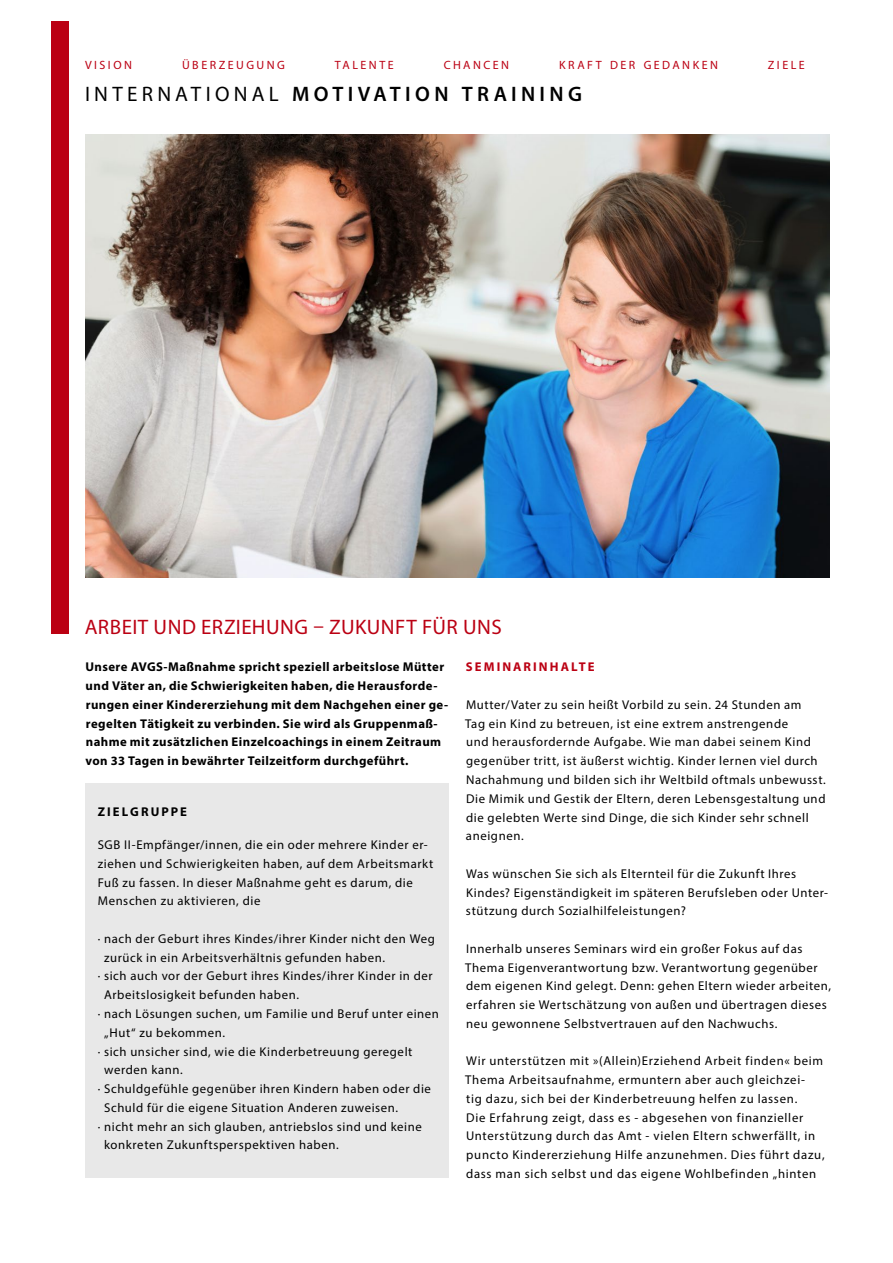
<style>
.page{position:relative;width:893px;height:1263px;background:#fff}
.page>*{position:absolute;margin:0;border:0;box-sizing:border-box;transform-origin:0 0}
.t1{font:21px "Myriad Pro";letter-spacing:.02em;color:#bb0013}
.t2{font:600 21px "Myriad Pro";letter-spacing:.205em;color:#000}
.t3{font:12.75px/18.8px "Myriad Pro";letter-spacing:.05em;color:#000}
.t4{font:700 12.75px/18.8px "Myriad Pro";letter-spacing:.03em;color:#000}
.t5{font:700 12.75px "Myriad Pro";letter-spacing:.16em;color:#bb0013}
.t6{font:700 12.75px "Myriad Pro";letter-spacing:.165em;color:#000}
.t7{font:12px "Myriad Pro";letter-spacing:.205em;color:#bb0013}
.s1{font-weight:400}
</style>
<div class="page">
<div style="left:51px;top:21px;width:17px;height:613px;background:#bb0013"></div>
<img style="left:85px;top:135px;width:744px;height:443px">
<div style="left:85px;top:784px;width:364px;height:394px;background:#e8e8e8"></div>
<p class="t7" style="left:85px;top:57px;width:49px">VISION</p>
<p class="t7" style="left:182px;top:57px;width:104px">ÜBERZEUGUNG</p>
<p class="t7" style="left:335px;top:57px;width:60px">TALENTE</p>
<p class="t7" style="left:444px;top:57px;width:67px">CHANCEN</p>
<p class="t7" style="left:559px;top:57px;width:160px">KRAFT DER GEDANKEN</p>
<p class="t7" style="left:768px;top:57px;width:38px">ZIELE</p>
<h1 class="t2" style="left:85px;top:80px;width:498px"><span class="s1">INTERNATIONAL</span> MOTIVATION TRAINING</h1>
<h1 class="t1" style="left:85px;top:614px;width:418px">ARBEIT UND ERZIEHUNG – ZUKUNFT FÜR UNS</h1>
<p class="t4" style="left:86px;top:657px;width:364px">Unsere AVGS-Maßnahme spricht speziell arbeitslose Mütter und Väter an, die Schwierigkeiten haben, die Herausforde&shy;rungen einer Kindererziehung mit dem Nachgehen einer ge&shy;regelten Tätigkeit zu verbinden. Sie wird als Gruppenmaß&shy;nahme mit zusätzlichen Einzelcoachings in einem Zeitraum von 33 Tagen in bewährter Teilzeitform durchgeführt.</p>
<p class="t6" style="left:98px;top:803px;width:91px">ZIELGRUPPE</p>
<p class="t3" style="left:98px;top:835px;width:337px">SGB II-Empfänger/innen, die ein oder mehrere Kinder er&shy;ziehen und Schwierigkeiten haben, auf dem Arbeitsmarkt Fuß zu fassen. In dieser Maßnahme geht es darum, die Menschen zu aktivieren, die</p>
<p class="t3" style="left:98px;top:929px;width:339px">· nach der Geburt ihres Kindes/ihrer Kinder nicht den Weg</p>
<p class="t3" style="left:104px;top:948px;width:282px">zurück in ein Arbeitsverhältnis gefunden haben.</p>
<p class="t3" style="left:98px;top:966px;width:336px">· sich auch vor der Geburt ihres Kindes/ihrer Kinder in der</p>
<p class="t3" style="left:104px;top:985px;width:197px">Arbeitslosigkeit befunden haben.</p>
<p class="t3" style="left:98px;top:1004px;width:343px">· nach Lösungen suchen, um Familie und Beruf unter einen</p>
<p class="t3" style="left:104px;top:1023px;width:122px">„Hut“ zu bekommen.</p>
<p class="t3" style="left:98px;top:1042px;width:316px">· sich unsicher sind, wie die Kinderbetreuung geregelt</p>
<p class="t3" style="left:104px;top:1060px;width:80px">werden kann.</p>
<p class="t3" style="left:98px;top:1079px;width:335px">· Schuldgefühle gegenüber ihren Kindern haben oder die</p>
<p class="t3" style="left:104px;top:1098px;width:296px">Schuld für die eigene Situation Anderen zuweisen.</p>
<p class="t3" style="left:98px;top:1117px;width:326px">· nicht mehr an sich glauben, antriebslos sind und keine</p>
<p class="t3" style="left:104px;top:1135px;width:236px">konkreten Zukunftsperspektiven haben.</p>
<p class="t5" style="left:466px;top:659px;width:130px">SEMINARINHALTE</p>
<p class="t3" style="left:465px;top:695px;width:362px">Mutter/Vater zu sein heißt Vorbild zu sein. 24 Stunden am<br>Tag ein Kind zu betreuen, ist eine extrem anstrengende<br>und herausfordernde Aufgabe. Wie man dabei seinem Kind gegenüber tritt, ist äußerst wichtig. Kinder lernen viel durch Nachahmung und bilden sich ihr Weltbild oftmals unbewusst.<br>Die Mimik und Gestik der Eltern, deren Lebensgestaltung und die gelebten Werte sind Dinge, die sich Kinder sehr schnell aneignen.</p>
<p class="t3" style="left:466px;top:864px;width:364px">Was wünschen Sie sich als Elternteil für die Zukunft Ihres<br>Kindes? Eigenständigkeit im späteren Berufsleben oder Unter&shy;stützung durch Sozialhilfeleistungen?</p>
<p class="t3" style="left:465px;top:939px;width:367px">Innerhalb unseres Seminars wird ein großer Fokus auf das Thema Eigenverantwortung bzw. Verantwortung gegenüber dem eigenen Kind gelegt. Denn: gehen Eltern wieder arbeiten, erfahren sie Wertschätzung von außen und übertragen dieses neu gewonnene Selbstvertrauen auf den Nachwuchs.</p>
<p class="t3" style="left:465px;top:1051px;width:361px">Wir unterstützen mit »(Allein)Erziehend Arbeit finden« beim Thema Arbeitsaufnahme, ermuntern aber auch gleichzei-<br>tig dazu, sich bei der Kinderbetreuung helfen zu lassen.<br>Die Erfahrung zeigt, dass es - abgesehen von finanzieller Unterstützung durch das Amt - vielen Eltern schwerfällt, in puncto Kindererziehung Hilfe anzunehmen. Dies führt dazu, dass man sich selbst und das eigene Wohlbefinden „hinten</p>
</div>
